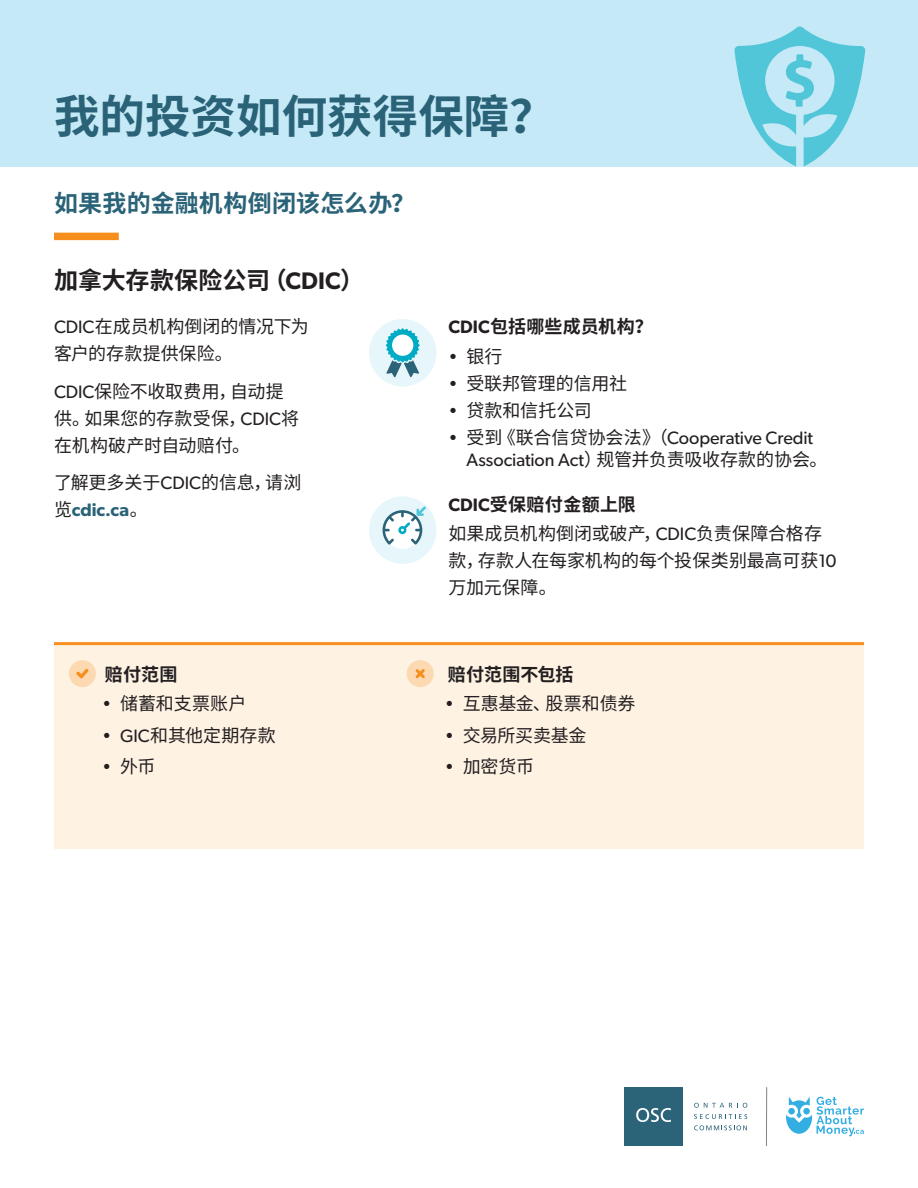
<style>
.page{position:relative;width:918px;height:1188px;background:#fff}
.page>*{position:absolute;margin:0;border:0;box-sizing:border-box;transform-origin:0 0}
.t1{font:700 45.6px "Noto Sans CJ Ksc";color:#2a6378}
.t2{font:700 24px "Noto Sans CJ Ksc";color:#231f20}
.t3{font:700 24px "Noto Sans CJ Ksc";letter-spacing:.01em;color:#2a6378}
.Body{font:18px/27px "Noto Sans CJ Ksc";letter-spacing:-.005em;color:#231f20}
.t4{font:18px/22.5px "Gibson";letter-spacing:-.005em;color:#231f20}
.t5{font:700 18px "Noto Sans CJ Ksc";letter-spacing:.01em;color:#231f20}
.s1{font-family:"Gibson";font-weight:600}
.s2{font-family:"Gibson"}
.s3{font-family:"Gibson";font-weight:600;color:#2a6378}
.s4{font-style:inherit}
.s5{font-family:"Noto Sans CJ Ksc"}
</style>
<div class="page">
<div style="left:369px;top:496px;width:67px;height:68px;background:#e7f6fa;border-radius:50%"></div>
<div style="left:383px;top:510px;width:39px;height:39px;background:#fff;border-radius:50%"></div>
<svg style="left:382px;top:506px;width:44px;height:39px"></svg>
<div style="left:369px;top:319px;width:67px;height:68px;background:#e7f6fa;border-radius:50%"></div>
<svg style="left:386px;top:328px;width:34px;height:49px"></svg>
<div style="left:54px;top:642px;width:810px;height:207px;background:#fef2e3"></div>
<div style="left:69px;top:660px;width:27px;height:27px;background:#fdd9b2;border-radius:50%"></div>
<svg style="left:76px;top:669px;width:13px;height:9px"></svg>
<div style="left:407px;top:660px;width:27px;height:27px;background:#fdd9b2;border-radius:50%"></div>
<svg style="left:415px;top:669px;width:10px;height:10px"></svg>
<div style="left:0;top:0;width:918px;height:167px;background:#c5e9f6"></div>
<div style="left:54px;top:233px;width:65px;height:7px;background:#f68f1e"></div>
<hr style="left:54px;top:642px;width:810px;height:3px;background:#f68f1e">
<svg style="left:734px;top:26px;width:131px;height:141px"></svg>
<hr style="left:766px;top:1087px;width:1px;height:59px;background:#808285">
<svg style="left:694px;top:1103px;width:53px;height:5px"></svg>
<svg style="left:694px;top:1114px;width:53px;height:5px"></svg>
<svg style="left:694px;top:1125px;width:53px;height:5px"></svg>
<div style="left:624px;top:1087px;width:58px;height:59px;background:#2b6378"></div>
<svg style="left:636px;top:1108px;width:35px;height:14px"></svg>
<svg style="left:786px;top:1097px;width:78px;height:39px"></svg>
<h1 class="t1" style="left:54px;top:90px;width:503px">我的投资如何获得保障？</h1>
<h2 class="t3" style="left:54px;top:189px;width:363px">如果我的金融机构倒闭该怎么办？</h2>
<h2 class="t2" style="left:54px;top:267px;width:312px">加拿大存款保险公司（<span class="s1">CDIC</span>）</h2>
<p class="Body" style="left:54px;top:314px;width:256px"><span class="s2">CDIC</span>在成员机构倒闭的情况下为客户的存款提供保险。</p>
<p class="Body" style="left:54px;top:378px;width:247px"><span class="s2">CDIC</span>保险不收取费用，自动提供。如果您的存款受保，<span class="s2">CDIC</span>将在机构破产时自动赔付。</p>
<p class="Body" style="left:54px;top:470px;width:249px">了解更多关于<span class="s2">CDIC</span>的信息，请浏览<span class="s3">cdic.ca</span>。</p>
<h3 class="t5" style="left:448px;top:317px;width:206px"><span class="s1">CDIC</span>包括哪些成员机构？</h3>
<p class="Body" style="left:448px;top:343px;width:56px"><span class="s2">•</span> 银行</p>
<p class="Body" style="left:448px;top:370px;width:180px"><span class="s2">•</span> 受联邦管理的信用社</p>
<p class="Body" style="left:448px;top:397px;width:145px"><span class="s2">•</span> 贷款和信托公司</p>
<p class="t4" style="left:466px;top:426px;width:363px;text-indent:-18px"><span class="s4">•</span> <span class="s5">受到《联合信贷协会法》（</span>Cooperative Credit<br>Association Act<span class="s5">）规管并负责吸收存款的协会。</span></p>
<h3 class="t5" style="left:448px;top:494px;width:189px"><span class="s1">CDIC</span>受保赔付金额上限</h3>
<p class="Body" style="left:448px;top:520px;width:389px">如果成员机构倒闭或破产，<span class="s2">CDIC</span>负责保障合格存款，存款人在每家机构的每个投保类别最高可获<span class="s2">10</span>万加元保障。</p>
<h3 class="t5" style="left:105px;top:664px;width:74px">赔付范围</h3>
<h3 class="t5" style="left:448px;top:664px;width:127px">赔付范围不包括</h3>
<p class="Body" style="left:102px;top:691px;width:146px"><span class="s2">•</span> 储蓄和支票账户</p>
<p class="Body" style="left:102px;top:722px;width:175px"><span class="s2">•</span> <span class="s2">GIC</span>和其他定期存款</p>
<p class="Body" style="left:102px;top:754px;width:55px"><span class="s2">•</span> 外币</p>
<p class="Body" style="left:445px;top:691px;width:192px"><span class="s2">•</span> 互惠基金、股票和债券</p>
<p class="Body" style="left:445px;top:722px;width:143px"><span class="s2">•</span> 交易所买卖基金</p>
<p class="Body" style="left:445px;top:754px;width:91px"><span class="s2">•</span> 加密货币</p>
</div>
